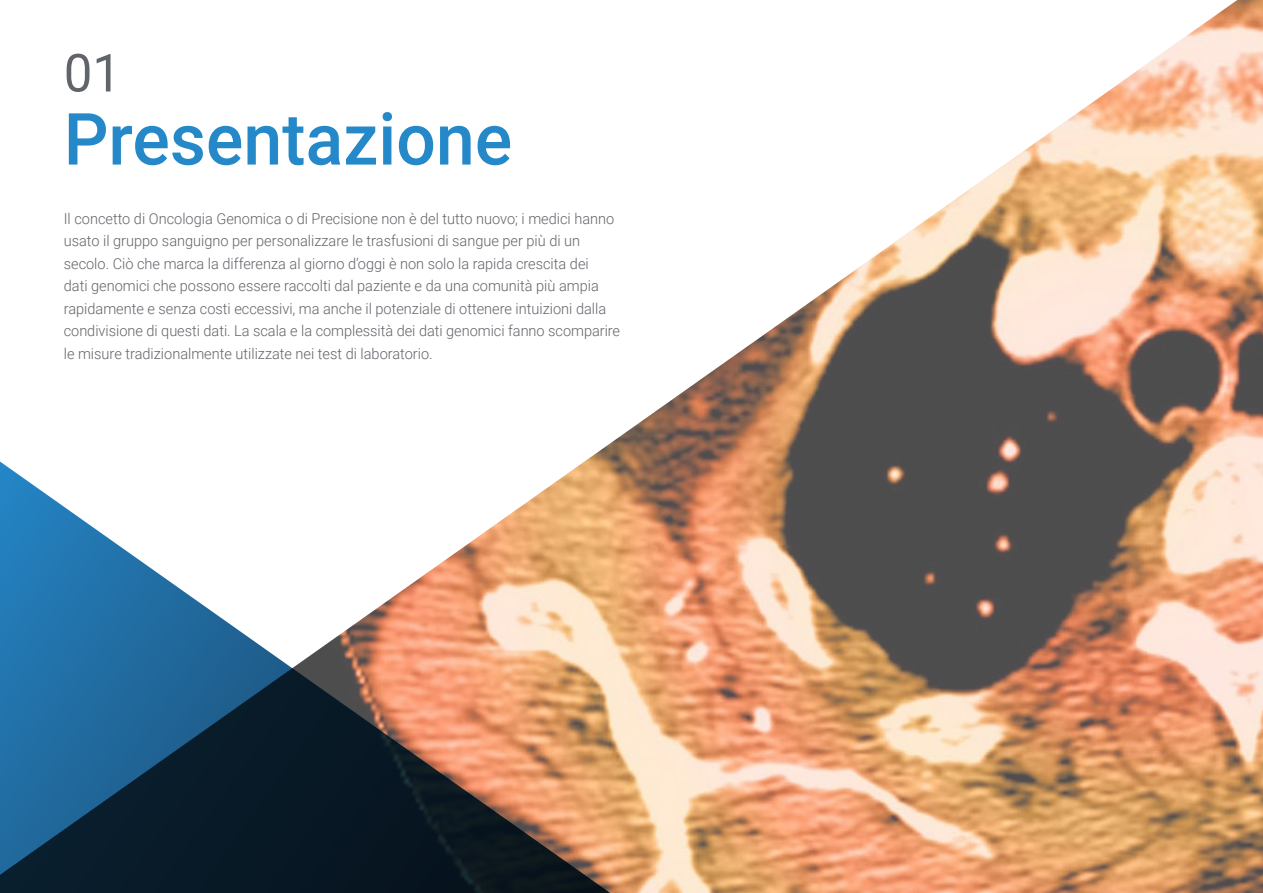
<style>
.page{position:relative;width:1263px;height:893px;background:#fff}
.page>*{position:absolute;margin:0;border:0;box-sizing:border-box;transform-origin:0 0}
.t1{font:500 72px "Roboto";color:#2488c9}
.t2{font:52.5px "Roboto";color:#61646a}
.t3{font:300 15px/22.5px "Roboto";color:#61646a}
</style>
<div class="page">
<img style="left:606px;top:0;width:657px;height:893px">
<svg style="left:0;top:446px;width:640px;height:447px"></svg>
<h2 class="t2" style="left:64px;top:36px;width:59px">01</h2>
<h1 class="t1" style="left:64px;top:89px;width:450px">Presentazione</h1>
<p class="t3" style="left:64px;top:207px;width:558px">Il concetto di Oncologia Genomica o di Precisione non è del tutto nuovo; i medici hanno usato il gruppo sanguigno per personalizzare le trasfusioni di sangue per più di un secolo. Ciò che marca la differenza al giorno d’oggi è non solo la rapida crescita dei<br>dati genomici che possono essere raccolti dal paziente e da una comunità più ampia rapidamente e senza costi eccessivi, ma anche il potenziale di ottenere intuizioni dalla condivisione di questi dati. La scala e la complessità dei dati genomici fanno scomparire le misure tradizionalmente utilizzate nei test di laboratorio.</p>
</div>
